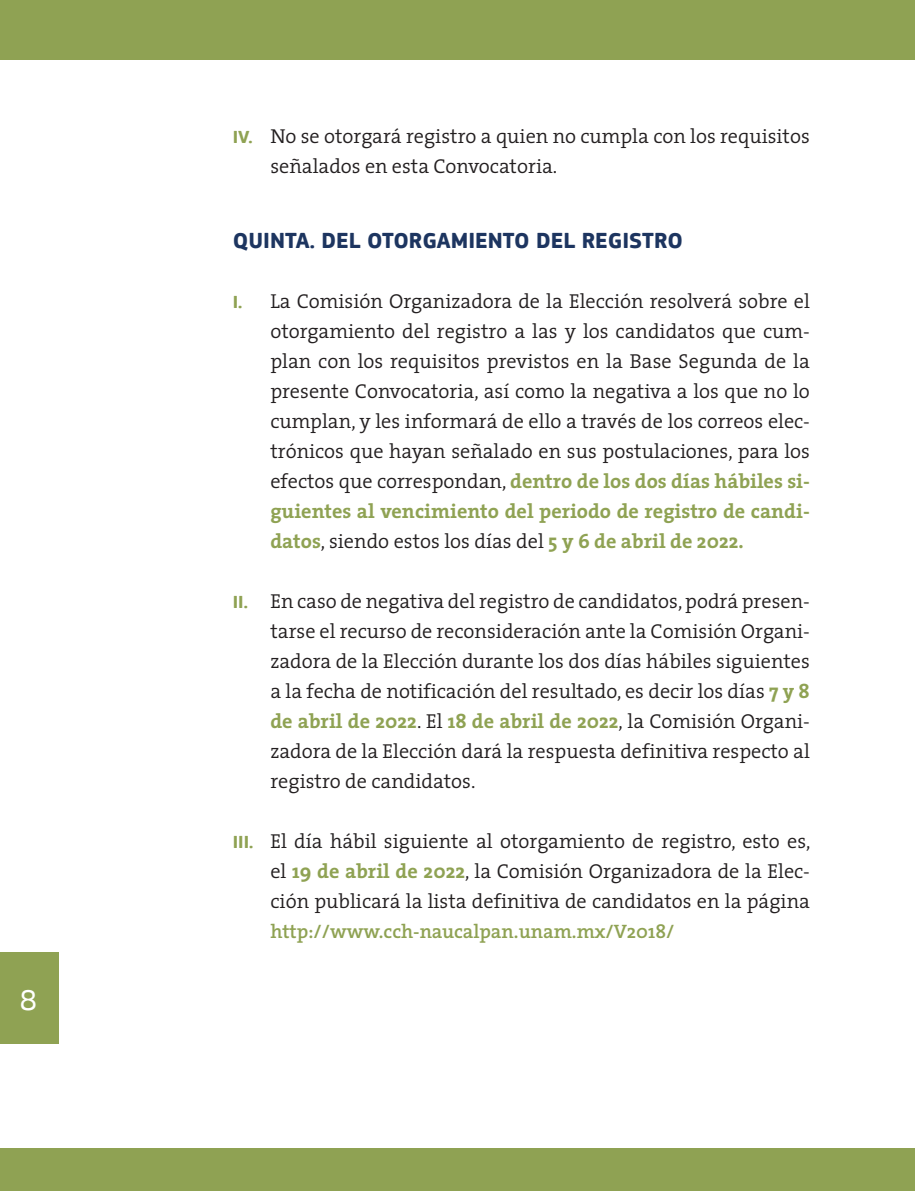
<style>
.page{position:relative;width:915px;height:1191px;background:#fff}
.page>*{position:absolute;margin:0;border:0;box-sizing:border-box;transform-origin:0 0}
.t1{font:30px "PF Square Sans Pro";color:#fff}
.Subtitulo_4{font:700 22.5px "PF Square Sans Pro";color:#1d3560}
.Bullets1{font:300 20.25px/30px "The Serif";color:#231f20;text-align:justify}
.Bullets1-2{font:600 19.5px "The Serif";color:#8fa253}
.s1{font-family:"PF Square Sans Pro";font-weight:700;font-size:18px;color:#8fa253}
.s2{font-weight:700;color:#8fa253}
</style>
<div class="page">
<div style="left:0;top:952px;width:58px;height:92px;background:#8fa253"></div>
<div style="left:0;top:0;width:914px;height:60px;background:#8fa253"></div>
<div style="left:0;top:1147px;width:914px;height:44px;background:#8fa253"></div>
<h1 class="t1" style="left:20px;top:982px;width:18px">8</h1>
<p class="Bullets1" style="left:270px;top:120px;width:541px;text-indent:-38px"><span class="s1">IV.</span> No se otorgará registro a quien no cumpla con los requisitos señalados en esta Convocatoria.</p>
<p class="Subtitulo_4" style="left:233px;top:227px;width:451px">QUINTA. DEL OTORGAMIENTO DEL REGISTRO</p>
<p class="Bullets1" style="left:270px;top:285px;width:541px;text-indent:-38px"><span class="s1">I.</span> La Comisión Organizadora de la Elección resolverá sobre el otorgamiento del registro a las y los candidatos que cum&shy;plan con los requisitos previstos en la Base Segunda de la presente Convocatoria, así como la negativa a los que no lo cumplan, y les informará de ello a través de los correos elec&shy;trónicos que hayan señalado en sus postulaciones, para los efectos que correspondan, <span class="s2">dentro de los dos días hábiles si&shy;guientes al vencimiento del periodo de registro de candi&shy;datos</span>, siendo estos los días del <span class="s2">5 y 6 de abril de 2022.</span></p>
<p class="Bullets1" style="left:270px;top:585px;width:541px;text-indent:-38px"><span class="s1">II.</span> En caso de negativa del registro de candidatos, podrá presen&shy;tarse el recurso de reconsideración ante la Comisión Organi&shy;zadora de la Elección durante los dos días hábiles siguientes a la fecha de notificación del resultado, es decir los días <span class="s2">7 y 8 de abril de 2022</span>. El <span class="s2">18 de abril de 2022</span>, la Comisión Organi&shy;zadora de la Elección dará la respuesta definitiva respecto al registro de candidatos.</p>
<p class="Bullets1" style="left:270px;top:825px;width:541px;text-indent:-38px"><span class="s1">III.</span> El día hábil siguiente al otorgamiento de registro, esto es, el <span class="s2">19 de abril de 2022</span>, la Comisión Organizadora de la Elec&shy;ción publicará la lista definitiva de candidatos en la página</p>
<p class="Bullets1-2" style="left:270px;top:915px;width:405px">http://www.cch-naucalpan.unam.mx/V2018/</p>
</div>
